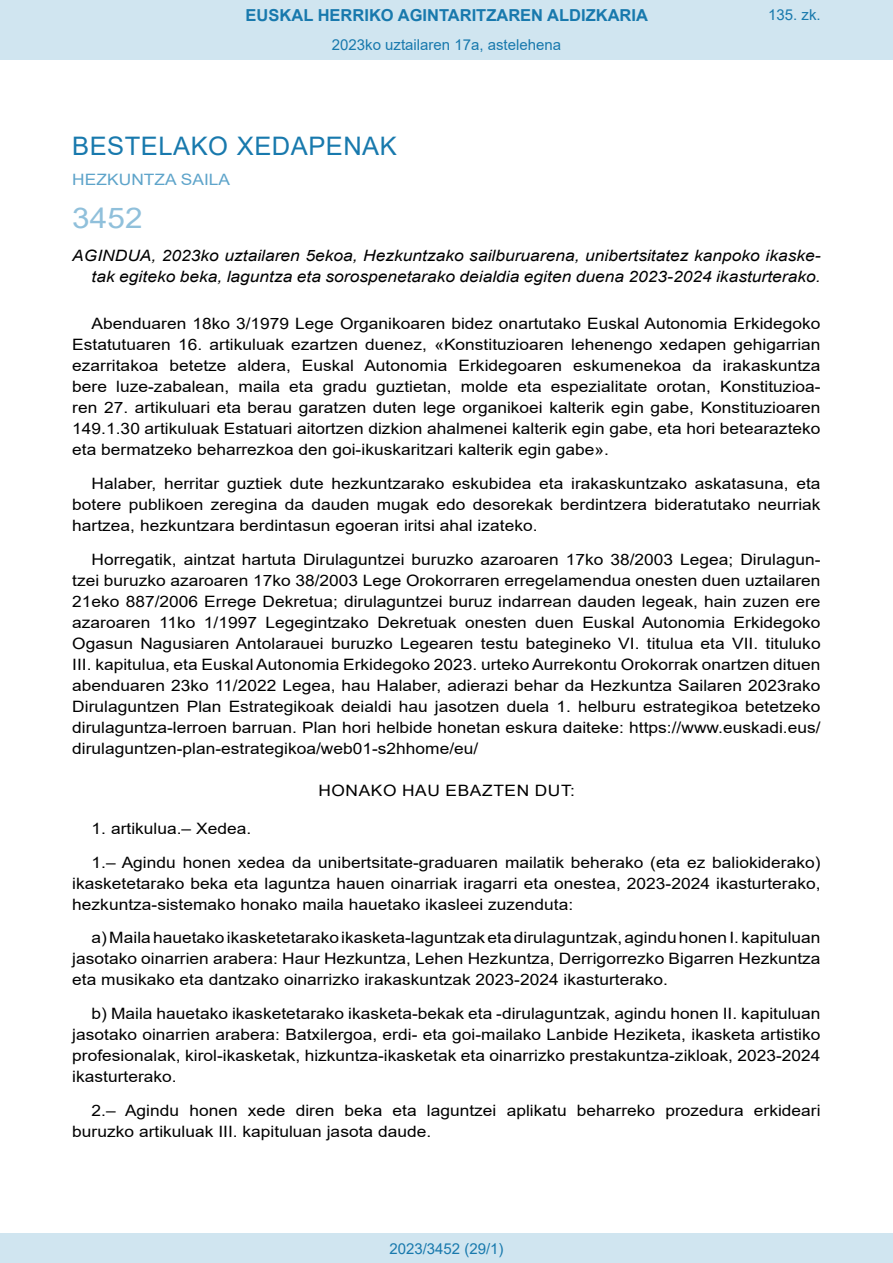
<style>
.page{position:relative;width:893px;height:1263px;background:#fff}
.page>*{position:absolute;margin:0;border:0;box-sizing:border-box;transform-origin:0 0}
.BOPVOrden{font:28.5px "Arial";color:#90c0db;scale:1.11 1}
.BOPVSeccion{font:25.5px "Arial";letter-spacing:.02em;color:#1879ad}
.t1{font:700 16.5px "Arial";color:#1879ad}
.BOPVDetalle{font:15.6px/21px "Arial";color:#000;text-align:justify;scale:1.11 1}
.BOPVTitulo{font:italic 15.6px/21px "Arial";color:#000;text-align:right;scale:1.11 1}
.BOPVClave{font:15.6px "Arial";letter-spacing:.035em;color:#000;scale:1.11 1}
.BOPVOrganismo{font:15.6px "Arial";letter-spacing:.005em;color:#5ea4ca;scale:1.11 1}
.Paginacion_Centro{font:15px "Arial";color:#1879ad}
</style>
<div class="page">
<div style="left:0;top:0;width:893px;height:60px;background:#d0e5f0"></div>
<div style="left:0;top:1233px;width:893px;height:30px;background:#d0e5f0"></div>
<p class="t1" style="left:246px;top:3px;width:404px">EUSKAL HERRIKO AGINTARITZAREN ALDIZKARIA</p>
<p class="Paginacion_Centro" style="left:332px;top:35px;width:231px">2023ko uztailaren 17a, astelehena</p>
<p class="Paginacion_Centro" style="left:768px;top:5px;width:54px">135. zk.</p>
<p class="BOPVSeccion" style="left:72px;top:128px;width:326px">BESTELAKO XEDAPENAK</p>
<p class="BOPVOrganismo" style="left:72px;top:169px;width:144px">HEZKUNTZA SAILA</p>
<p class="BOPVOrden" style="left:72px;top:198px;width:65px">3452</p>
<p class="BOPVTitulo" style="left:72px;top:246px;width:676px">AGINDUA, 2023ko uztailaren 5ekoa, Hezkuntzako sailburuarena, unibertsitatez kanpoko ikaske&shy;tak egiteko beka, laguntza eta sorospenetarako deialdia egiten duena 2023-2024 ikasturterako.</p>
<p class="BOPVDetalle" style="left:72px;top:313px;width:676px;text-indent:19px">Abenduaren 18ko 3/1979 Lege Organikoaren bidez onartutako Euskal Autonomia Erkidegoko Estatutuaren 16. artikuluak ezartzen duenez, «Konstituzioaren lehenengo xedapen gehigarrian ezarritakoa betetze aldera, Euskal Autonomia Erkidegoaren eskumenekoa da irakaskuntza bere luze-zabalean, maila eta gradu guztietan, molde eta espezialitate orotan, Konstituzioa&shy;ren 27. artikuluari eta berau garatzen duten lege organikoei kalterik egin gabe, Konstituzioaren 149.1.30 artikuluak Estatuari aitortzen dizkion ahalmenei kalterik egin gabe, eta hori betearazteko eta bermatzeko beharrezkoa den goi-ikuskaritzari kalterik egin gabe».</p>
<p class="BOPVDetalle" style="left:72px;top:473px;width:676px;text-indent:19px">Halaber, herritar guztiek dute hezkuntzarako eskubidea eta irakaskuntzako askatasuna, eta botere publikoen zeregina da dauden mugak edo desorekak berdintzera bideratutako neurriak hartzea, hezkuntzara berdintasun egoeran iritsi ahal izateko.</p>
<p class="BOPVDetalle" style="left:72px;top:548px;width:676px;text-indent:19px">Horregatik, aintzat hartuta Dirulaguntzei buruzko azaroaren 17ko 38/2003 Legea; Dirulagun&shy;tzei buruzko azaroaren 17ko 38/2003 Lege Orokorraren erregelamendua onesten duen uztailaren 21eko 887/2006 Errege Dekretua; dirulaguntzei buruz indarrean dauden legeak, hain zuzen ere azaroaren 11ko 1/1997 Legegintzako Dekretuak onesten duen Euskal Autonomia Erkidegoko Ogasun Nagusiaren Antolarauei buruzko Legearen testu bategineko VI. titulua eta VII. tituluko III. kapitulua, eta Euskal Autonomia Erkidegoko 2023. urteko Aurrekontu Orokorrak onartzen dituen abenduaren 23ko 11/2022 Legea, hau Halaber, adierazi behar da Hezkuntza Sailaren 2023rako Dirulaguntzen Plan Estrategikoak deialdi hau jasotzen duela 1. helburu estrategikoa betetzeko dirulaguntza-lerroen barruan. Plan hori helbide honetan eskura daiteke: https://www.euskadi.eus/ dirulaguntzen-plan-estrategikoa/web01-s2hhome/eu/</p>
<p class="BOPVClave" style="left:318px;top:780px;width:233px">HONAKO HAU EBAZTEN DUT:</p>
<p class="BOPVDetalle" style="left:92px;top:818px;width:145px">1. artikulua.– Xedea.</p>
<p class="BOPVDetalle" style="left:72px;top:851px;width:676px;text-indent:19px">1.– Agindu honen xedea da unibertsitate-graduaren mailatik beherako (eta ez baliokiderako) ikasketetarako beka eta laguntza hauen oinarriak iragarri eta onestea, 2023-2024 ikasturterako, hezkuntza-sistemako honako maila hauetako ikasleei zuzenduta:</p>
<p class="BOPVDetalle" style="left:72px;top:927px;width:676px;text-indent:19px">a) Maila hauetako ikasketetarako ikasketa-laguntzak eta dirulaguntzak, agindu honen I. kapituluan jasotako oinarrien arabera: Haur Hezkuntza, Lehen Hezkuntza, Derrigorrezko Bigarren Hezkuntza eta musikako eta dantzako oinarrizko irakaskuntzak 2023-2024 ikasturterako.</p>
<p class="BOPVDetalle" style="left:72px;top:1003px;width:676px;text-indent:19px">b) Maila hauetako ikasketetarako ikasketa-bekak eta -dirulaguntzak, agindu honen II. kapituluan jasotako oinarrien arabera: Batxilergoa, erdi- eta goi-mailako Lanbide Heziketa, ikasketa artistiko profesionalak, kirol-ikasketak, hizkuntza-ikasketak eta oinarrizko prestakuntza-zikloak, 2023-2024 ikasturterako.</p>
<p class="BOPVDetalle" style="left:72px;top:1100px;width:676px;text-indent:19px">2.– Agindu honen xede diren beka eta laguntzei aplikatu beharreko prozedura erkideari buruzko artikuluak III. kapituluan jasota daude.</p>
<p class="Paginacion_Centro" style="left:389px;top:1238px;width:116px">2023/3452 (29/1)</p>
</div>
